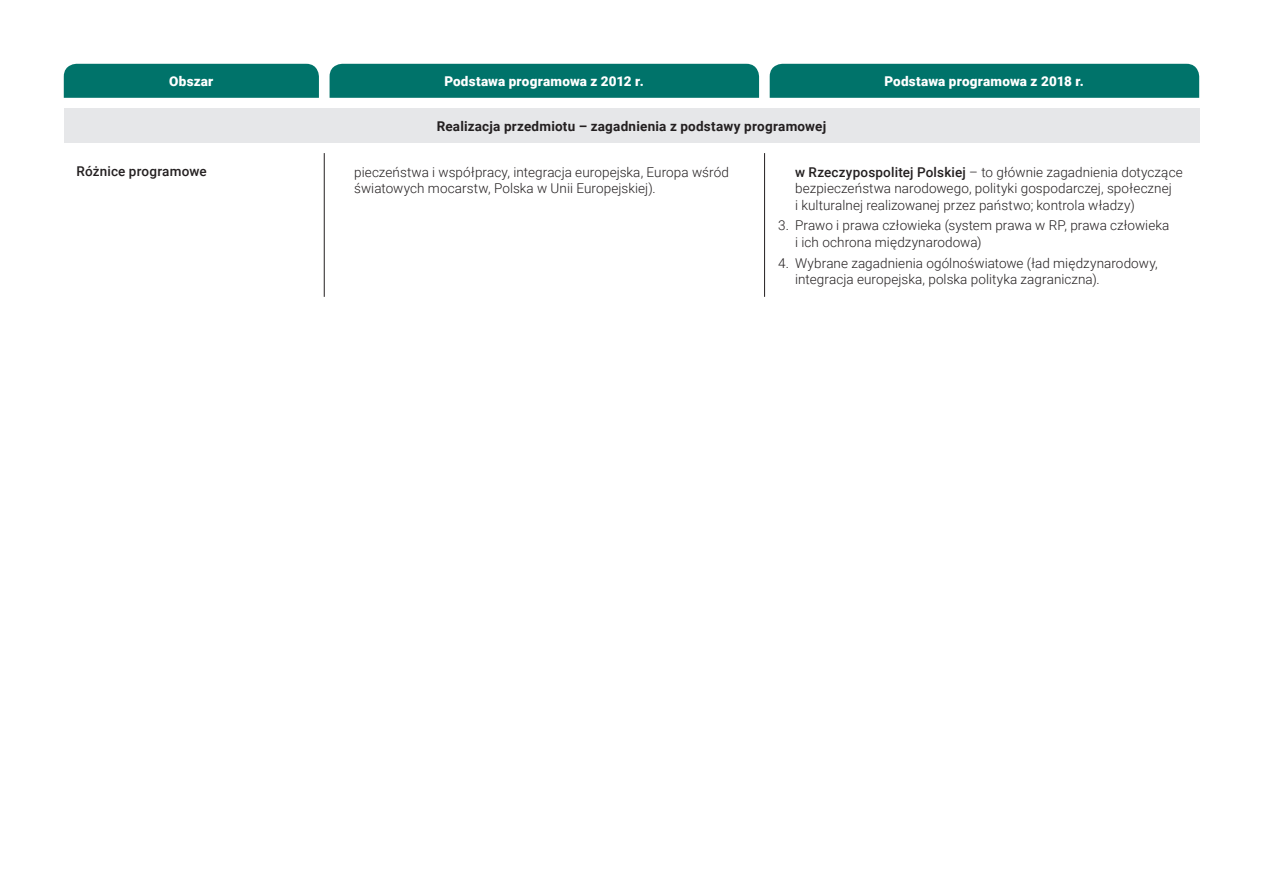
<style>
.page{position:relative;width:1263px;height:893px;background:#fff}
.page>*{position:absolute;margin:0;border:0;box-sizing:border-box;transform-origin:0 0}
.TABELA_-_numeracja{font:300 13.5px/16.5px "Roboto";letter-spacing:.005em;color:#231f20}
.t1{font:900 13.5px "Roboto";letter-spacing:.015em;color:#fff}
.t2{font:700 13.5px "Roboto";letter-spacing:.015em;color:#231f20}
.TABELA_-_tekst{font:500 13.5px "Roboto";letter-spacing:.01em;color:#231f20}
.s1{font-weight:500}
</style>
<div class="page">
<div style="left:64px;top:64px;width:255px;height:34px;background:#00736a"></div>
<div style="left:330px;top:64px;width:429px;height:34px;background:#00736a"></div>
<div style="left:770px;top:64px;width:429px;height:34px;background:#00736a"></div>
<div style="left:64px;top:108px;width:1135px;height:34px;background:#e6e7e9"></div>
<hr style="left:764px;top:153px;width:1px;height:144px;background:#231f20">
<hr style="left:324px;top:153px;width:1px;height:144px;background:#231f20">
<p class="t1" style="left:169px;top:72px;width:46px">Obszar</p>
<p class="t1" style="left:444px;top:72px;width:201px">Podstawa programowa z 2012 r.</p>
<p class="t1" style="left:884px;top:72px;width:201px">Podstawa programowa z 2018 r.</p>
<p class="t2" style="left:437px;top:116px;width:391px">Realizacja przedmiotu – zagadnienia z podstawy programowej</p>
<p class="TABELA_-_numeracja" style="left:354px;top:163px;width:376px">pieczeństwa i współpracy, integracja europejska, Europa wśród światowych mocarstw, Polska w Unii Europejskiej).</p>
<p class="TABELA_-_numeracja" style="left:795px;top:163px;width:389px"><span class="s1">w Rzeczypospolitej Polskiej</span> – to głównie zagadnienia dotyczące bezpieczeństwa narodowego, polityki gospodarczej, społecznej<br>i kulturalnej realizowanej przez państwo; kontrola władzy)</p>
<p class="TABELA_-_numeracja" style="left:795px;top:217px;width:376px;text-indent:-17px">3. Prawo i prawa człowieka (system prawa w RP, prawa człowieka i ich ochrona międzynarodowa)</p>
<p class="TABELA_-_numeracja" style="left:795px;top:254px;width:364px;text-indent:-17px">4. Wybrane zagadnienia ogólnoświatowe (ład międzynarodowy, integracja europejska, polska polityka zagraniczna).</p>
<p class="TABELA_-_tekst" style="left:77px;top:162px;width:132px">Różnice programowe</p>
</div>
